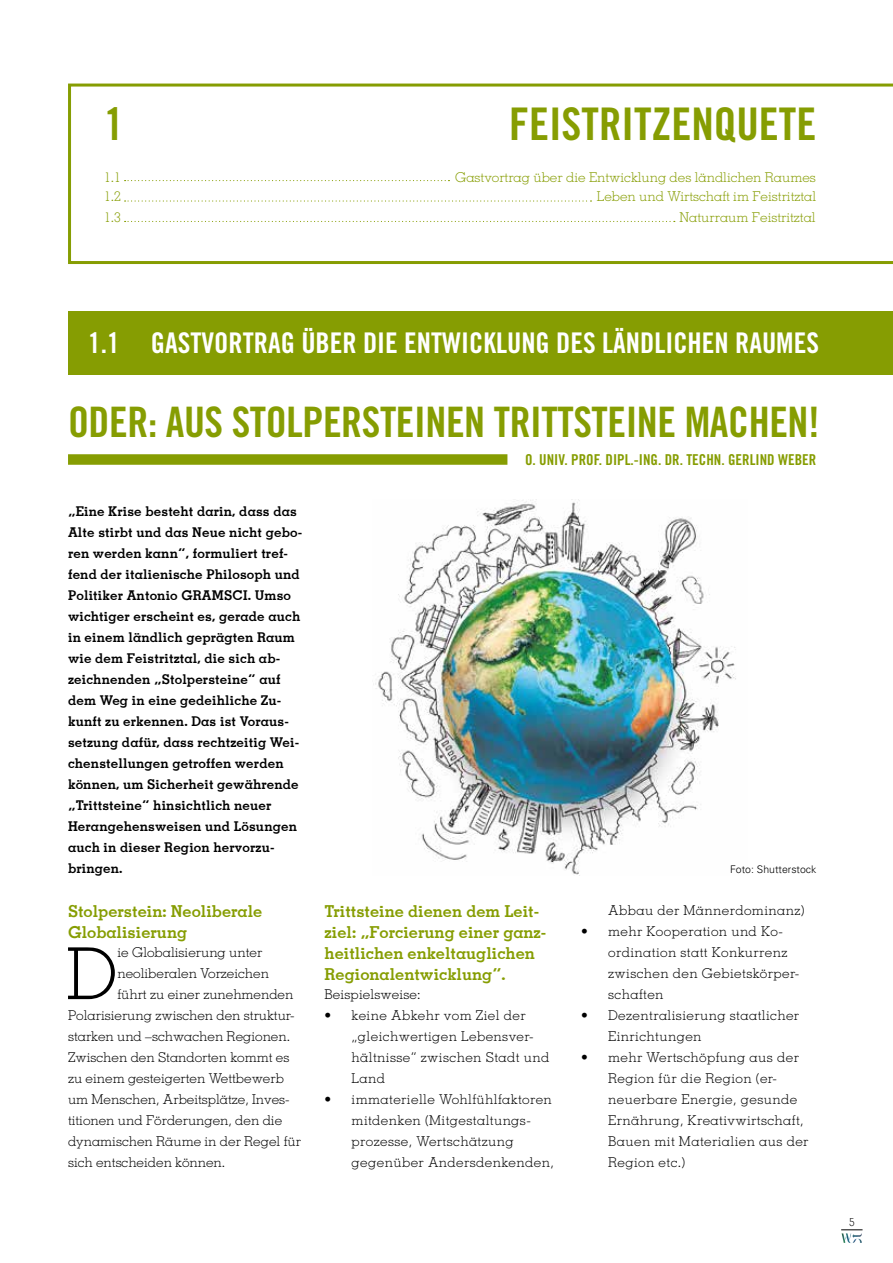
<style>
.page{position:relative;width:893px;height:1263px;background:#fff}
.page>*{position:absolute;margin:0;border:0;box-sizing:border-box;transform-origin:0 0}
.t1{font:300 71.7px "Memphis";color:#000}
.t2{font:45px "Trade Gothic Bold Cond Twenty";color:#869d02}
.t3{font:42px "Trade Gothic Bold Cond Twenty";letter-spacing:-.01em;color:#869d02}
.t4{font:28.5px "Trade Gothic Bold Cond Twenty";color:#fff}
.t5{font:700 16.5px/21px "Memphis";color:#869d02}
.t6{font:15px "Trade Gothic Bold Cond Twenty";color:#869d02}
.t7{font:700 13.5px/21px "Memphis";letter-spacing:.01em;color:#000}
.t8{font:300 13.5px/21px "Memphis";letter-spacing:.03em;color:#000}
.t9{font:300 13.5px "Memphis";color:#000}
.t10{font:300 13.5px "Memphis";color:#869d02}
.t11{font:300 13.5px "Memphis";letter-spacing:.01em;color:#000}
.t12{font:300 11.25px "Memphis";color:#000}
.t13{font:300 10.5px "Univers";color:#000}
</style>
<div class="page">
<img style="left:841px;top:1233px;width:21px;height:10px">
<svg style="left:841px;top:1229px;width:21px;height:1px"></svg>
<svg style="left:68px;top:84px;width:825px;height:180px"></svg>
<div style="left:68px;top:311px;width:825px;height:64px;background:#869d02"></div>
<div style="left:68px;top:454px;width:439px;height:11px;background:#869d02"></div>
<img style="left:373px;top:499px;width:363px;height:376px">
<svg style="left:125px;top:180px;width:324px;height:1px"></svg>
<svg style="left:125px;top:200px;width:466px;height:2px"></svg>
<svg style="left:125px;top:221px;width:550px;height:1px"></svg>
<h2 class="t2" style="left:104px;top:96px;width:21px">1</h2>
<h2 class="t2" style="left:509px;top:96px;width:309px">FEISTRITZENQUETE</h2>
<p class="t10" style="left:104px;top:168px;width:18px">1.1</p>
<p class="t10" style="left:455px;top:168px;width:362px">Gastvortrag über die Entwicklung des ländlichen Raumes</p>
<p class="t10" style="left:104px;top:188px;width:18px">1.2</p>
<p class="t10" style="left:597px;top:188px;width:221px">Leben und Wirtschaft im Feistritztal</p>
<p class="t10" style="left:104px;top:209px;width:18px">1.3</p>
<p class="t10" style="left:680px;top:209px;width:138px">Naturraum Feistritztal</p>
<h3 class="t4" style="left:88px;top:326px;width:33px">1.1</h3>
<h3 class="t4" style="left:151px;top:326px;width:669px">GASTVORTRAG ÜBER DIE ENTWICKLUNG DES LÄNDLICHEN RAUMES</h3>
<h3 class="t3" style="left:68px;top:397px;width:753px">ODER: AUS STOLPERSTEINEN TRITTSTEINE MACHEN!</h3>
<p class="t6" style="left:525px;top:451px;width:293px">O. UNIV. PROF. DIPL.-ING. DR. TECHN. GERLIND WEBER</p>
<p class="t7" style="left:68px;top:500px;width:236px">„Eine Krise besteht darin, dass das Alte stirbt und das Neue nicht gebo&shy;ren werden kann“, formuliert tref&shy;fend der italienische Philosoph und Politiker Antonio GRAMSCI. Umso wichtiger erscheint es, gerade auch in einem ländlich geprägten Raum wie dem Feistritztal, die sich ab&shy;zeichnenden „Stolpersteine“ auf dem Weg in eine gedeihliche Zu&shy;kunft zu erkennen. Das ist Voraus&shy;setzung dafür, dass rechtzeitig Wei&shy;chenstellungen getroffen werden können, um Sicherheit gewährende „Trittsteine“ hinsichtlich neuer Herangehensweisen und Lösungen auch in dieser Region hervorzu&shy;bringen.</p>
<p class="t5" style="left:68px;top:900px;width:196px">Stolperstein: Neoliberale<br>Globalisierung</p>
<h1 class="t1" style="left:66px;top:930px;width:53px">D</h1>
<p class="t9" style="left:117px;top:944px;width:146px">ie Globalisierung unter</p>
<p class="t9" style="left:117px;top:965px;width:153px">neoliberalen Vorzeichen</p>
<p class="t9" style="left:117px;top:986px;width:177px">führt zu einer zunehmenden</p>
<p class="t9" style="left:68px;top:1007px;width:228px">Polarisierung zwischen den struktur-</p>
<p class="t9" style="left:68px;top:1028px;width:224px">starken und –schwachen Regionen.</p>
<p class="t9" style="left:68px;top:1049px;width:223px">Zwischen den Standorten kommt es</p>
<p class="t9" style="left:68px;top:1070px;width:217px">zu einem gesteigerten Wettbewerb</p>
<p class="t9" style="left:68px;top:1091px;width:223px">um Menschen, Arbeitsplätze, Inves-</p>
<p class="t9" style="left:68px;top:1112px;width:216px">titionen und Förderungen, den die</p>
<p class="t9" style="left:68px;top:1133px;width:234px">dynamischen Räume in der Regel für</p>
<p class="t9" style="left:68px;top:1154px;width:159px">sich entscheiden können.</p>
<p class="t5" style="left:325px;top:900px;width:223px">Trittsteine dienen dem Leit&shy;ziel: „Forcierung einer ganz&shy;heitlichen enkeltauglichen<br>Regionalentwicklung“.</p>
<p class="t11" style="left:325px;top:986px;width:98px">Beispielsweise:</p>
<p class="t8" style="left:352px;top:1004px;width:199px;text-indent:-27px">• keine Abkehr vom Ziel der „gleichwertigen Lebensver&shy;hältnisse“ zwischen Stadt und<br>Land</p>
<p class="t8" style="left:352px;top:1088px;width:204px;text-indent:-27px">• immaterielle Wohlfühlfaktoren mitdenken (Mitgestaltungs&shy;prozesse, Wertschätzung gegenüber Andersdenkenden,</p>
<p class="t13" style="left:730px;top:863px;width:88px">Foto: Shutterstock</p>
<p class="t8" style="left:608px;top:899px;width:198px">Abbau der Männerdominanz)</p>
<p class="t8" style="left:608px;top:920px;width:193px;text-indent:-27px">• mehr Kooperation und Ko&shy;ordination statt Konkurrenz zwischen den Gebietskörper&shy;schaften</p>
<p class="t8" style="left:608px;top:1004px;width:192px;text-indent:-27px">• Dezentralisierung staatlicher<br>Einrichtungen</p>
<p class="t8" style="left:608px;top:1046px;width:202px;text-indent:-27px">• mehr Wertschöpfung aus der<br>Region für die Region (er&shy;neuerbare Energie, gesunde<br>Ernährung, Kreativwirtschaft,<br>Bauen mit Materialien aus der<br>Region etc.)</p>
<p class="t12" style="left:849px;top:1215px;width:7px">5</p>
</div>
